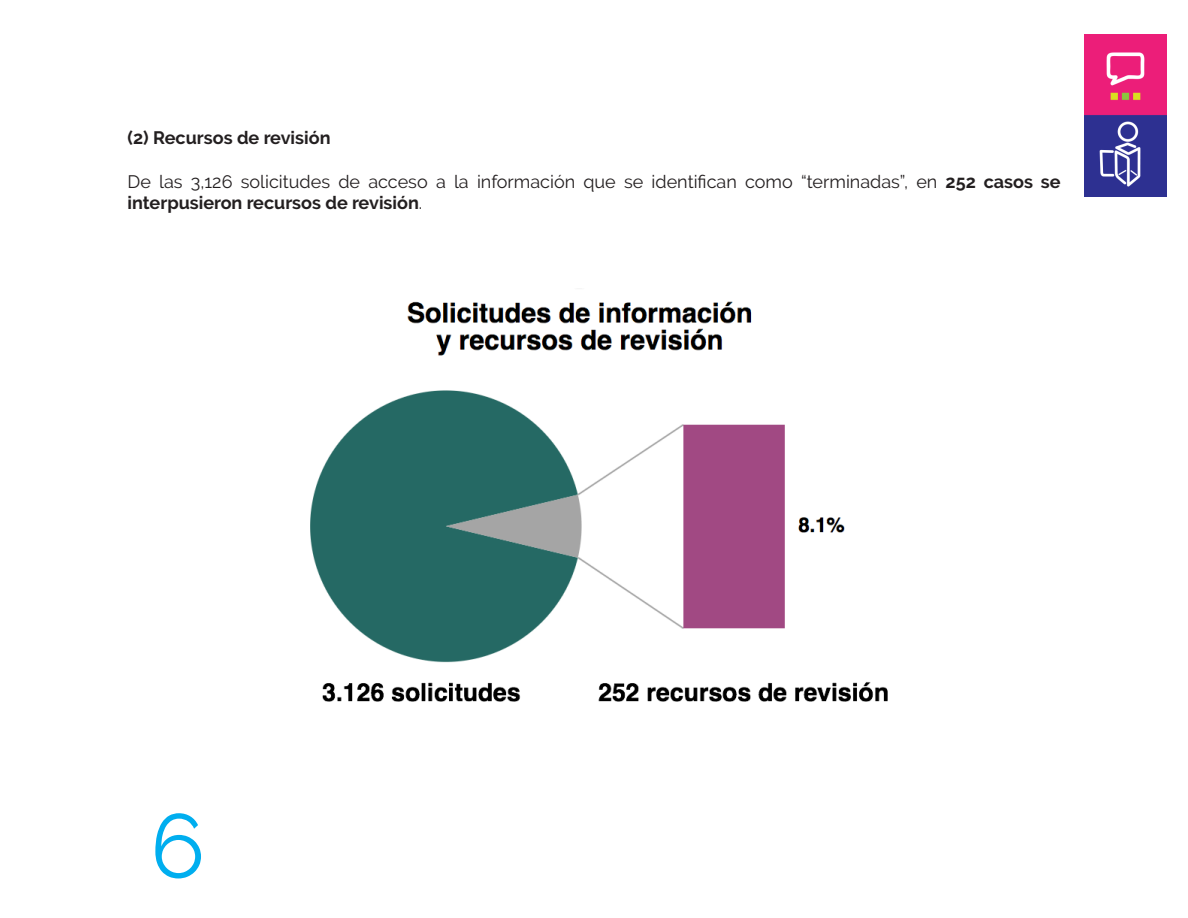
<style>
.page{position:relative;width:1188px;height:918px;background:#fff}
.page>*{position:absolute;margin:0;border:0;box-sizing:border-box;transform-origin:0 0}
.t1{font:90px "Raleway";color:#00aeef}
.Texto_gral{font:18px/21.6px "Raleway";color:#231f20}
.TITULO_1{font:700 18px "Raleway";color:#231f20}
.s1{font-weight:700}
</style>
<div class="page">
<img style="left:1085px;top:34px;width:82px;height:162px">
<img style="left:310px;top:301px;width:578px;height:401px">
<p class="TITULO_1" style="left:128px;top:128px;width:204px">(2) Recursos de revisión</p>
<p class="Texto_gral" style="left:128px;top:170px;width:934px">De las 3,126 solicitudes de acceso a la información que se identifican como “terminadas”, en <span class="s1">252 casos se interpusieron recursos de revisión</span>.</p>
<h1 class="t1" style="left:151px;top:794px;width:56px">6</h1>
</div>
